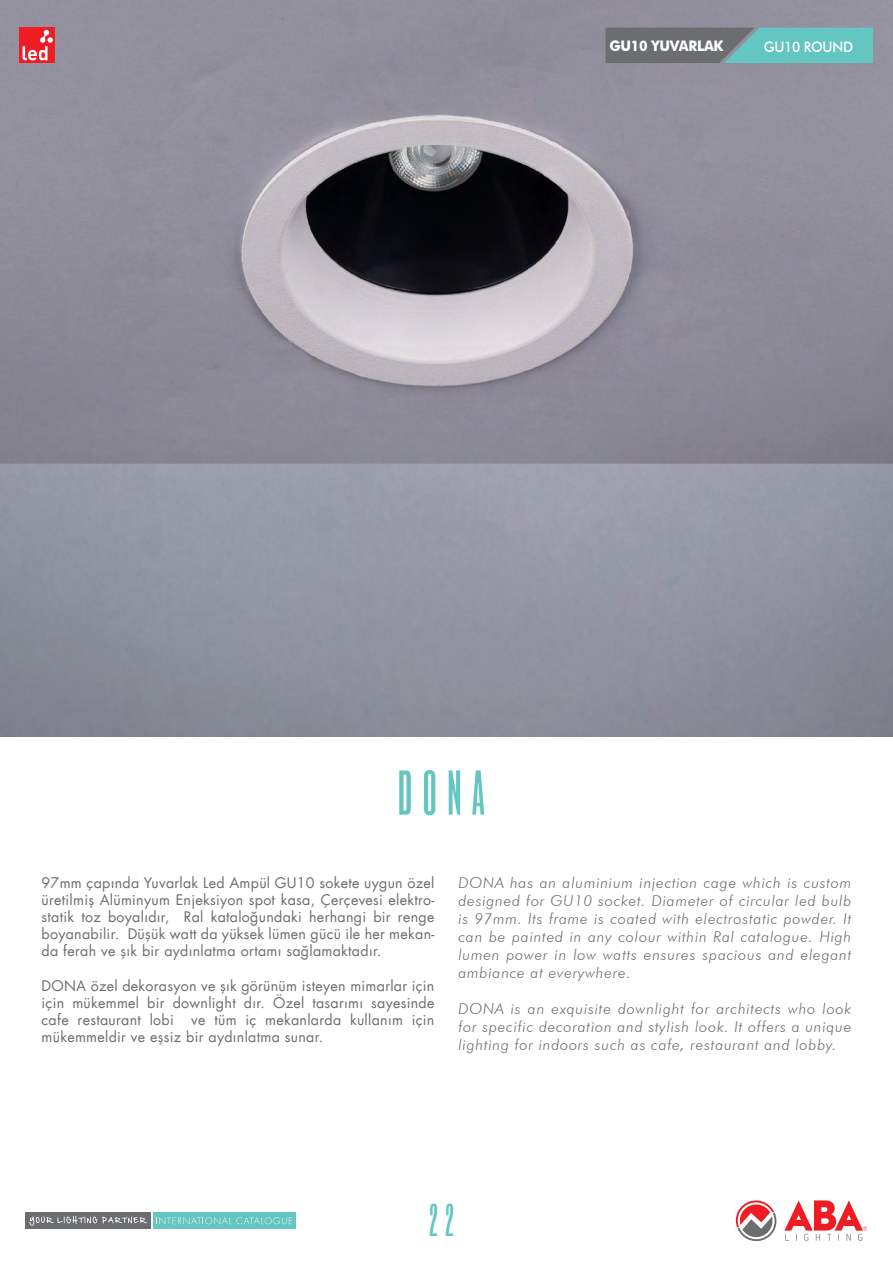
<style>
.page{position:relative;width:893px;height:1263px;background:#fff}
.page>*{position:absolute;margin:0;border:0;box-sizing:border-box;transform-origin:0 0}
.t1{font:55.2px "Roswell SC Three ITCTT";color:#63c6c1;scale:.94 1}
.t2{font:40.05px "Roswell SC Three ITCTT";color:#63c6c1;scale:.94 1}
.t3{font:italic 300 15px/18px "Futura BT";letter-spacing:.05em;color:#6c6d70;text-align:justify}
.t4{font:700 14.55px "Futura BT";letter-spacing:-.02em;color:#fff;scale:.94 1}
.t5{font:500 14.4px "Futura BT";letter-spacing:-.02em;color:#fff;scale:.94 1}
.t6{font:14.25px/17.1px "Futura LT";letter-spacing:.02em;color:#6c6d70;text-align:justify}
</style>
<div class="page">
<img style="left:0;top:0;width:893px;height:736px">
<div style="left:25px;top:1212px;width:126px;height:17px;background:#6c6d70"></div>
<svg style="left:30px;top:1216px;width:117px;height:10px"></svg>
<div style="left:153px;top:1212px;width:143px;height:17px;background:#63c6c1"></div>
<svg style="left:156px;top:1217px;width:136px;height:7px"></svg>
<svg style="left:784px;top:1200px;width:83px;height:41px"></svg>
<svg style="left:735px;top:1200px;width:42px;height:42px"></svg>
<div style="left:19px;top:28px;width:36px;height:35px;background:#ee1d23"></div>
<svg style="left:23px;top:30px;width:30px;height:30px"></svg>
<svg style="left:606px;top:28px;width:267px;height:35px;background:#689998"></svg>
<p class="t4" style="left:609px;top:37px;width:123px">GU10 YUVARLAK</p>
<p class="t5" style="left:764px;top:38px;width:96px">GU10 ROUND</p>
<h1 class="t1" style="left:398px;top:761px;width:94px">DONA</h1>
<p class="t6" style="left:42px;top:874px;width:394px">97mm çapında Yuvarlak Led Ampül GU10 sokete uygun özel üretilmiş Alüminyum Enjeksiyon spot kasa, Çerçevesi elektro&shy;statik toz boyalıdır, Ral kataloğundaki herhangi bir renge boyanabilir. Düşük watt da yüksek lümen gücü ile her mekan&shy;da ferah ve şık bir aydınlatma ortamı sağlamaktadır.</p>
<p class="t6" style="left:42px;top:977px;width:394px">DONA özel dekorasyon ve şık görünüm isteyen mimarlar için için mükemmel bir downlight dır. Özel tasarımı sayesinde cafe restaurant lobi ve tüm iç mekanlarda kullanım için mükemmeldir ve eşsiz bir aydınlatma sunar.</p>
<p class="t3" style="left:458px;top:873px;width:394px">DONA has an aluminium injection cage which is custom designed for GU10 socket. Diameter of circular led bulb is 97mm. Its frame is coated with electrostatic powder. It can be painted in any colour within Ral catalogue. High lumen power in low watts ensures spacious and elegant ambiance at everywhere.</p>
<p class="t3" style="left:458px;top:999px;width:394px">DONA is an exquisite downlight for architects who look for specific decoration and stylish look. It offers a unique lighting for indoors such as cafe, restaurant and lobby.</p>
<h2 class="t2" style="left:429px;top:1197px;width:28px">22</h2>
</div>
